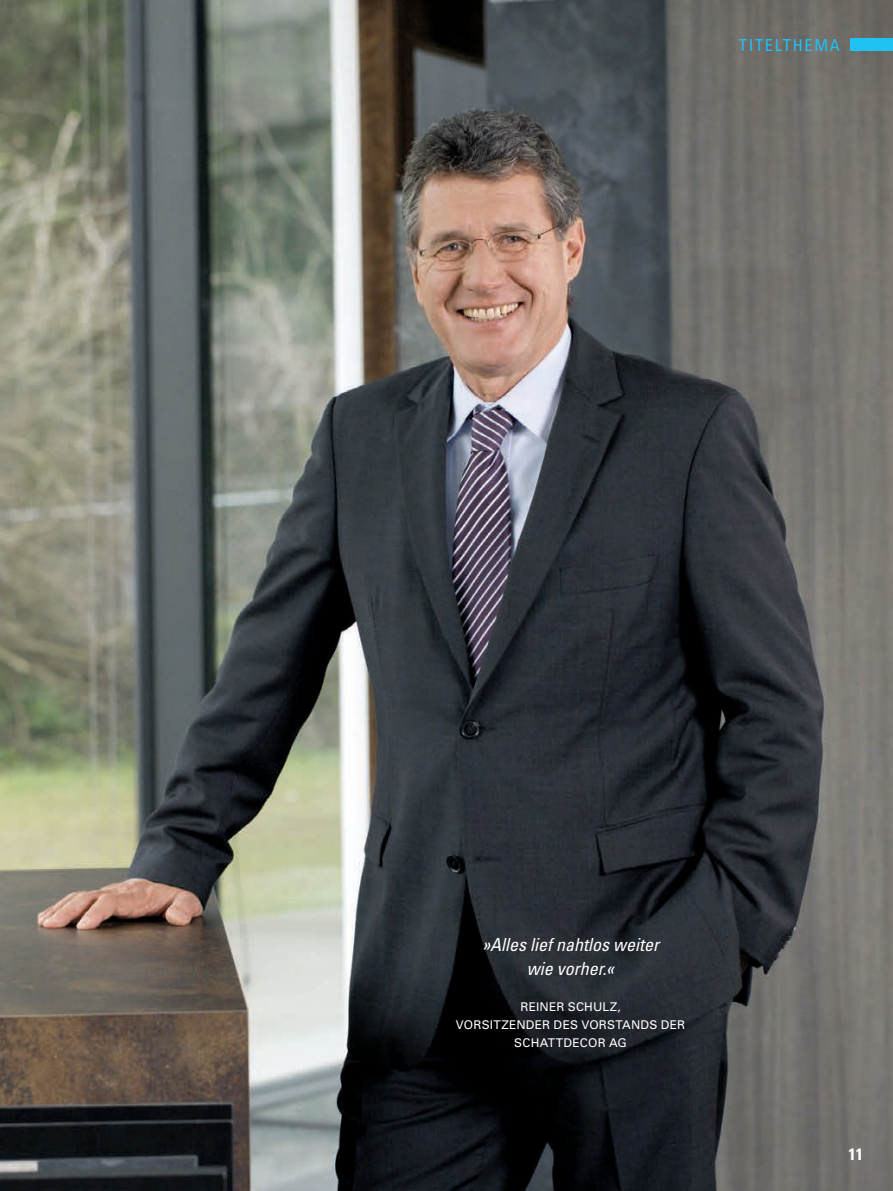
<style>
.page{position:relative;width:893px;height:1191px;background:#fff}
.page>*{position:absolute;margin:0;border:0;box-sizing:border-box;transform-origin:0 0}
.t1{font:italic condensed 18px/24px "Univers";color:#fff;text-align:center}
.t2{font:condensed 16.5px "Univers";letter-spacing:.1em;color:#1fc2f3}
.t3{font:700 condensed 16.5px "Univers";color:#fff}
.t4{font:12px/18px "Univers";letter-spacing:.02em;color:#fff;text-align:center}
</style>
<div class="page">
<img style="left:0;top:0;width:893px;height:1191px">
<div style="left:850px;top:38px;width:43px;height:13px;background:#1fc2f3"></div>
<h2 class="t2" style="left:739px;top:35px;width:102px">TITELTHEMA</h2>
<h1 class="t1" style="left:482px;top:932px;width:178px">»Alles lief nahtlos weiter wie vorher.«</h1>
<p class="t4" style="left:456px;top:998px;width:231px">REINER SCHULZ,<br>VORSITZENDER DES VORSTANDS DER<br>SCHATTDECOR AG</p>
<h2 class="t3" style="left:848px;top:1143px;width:16px">11</h2>
</div>
